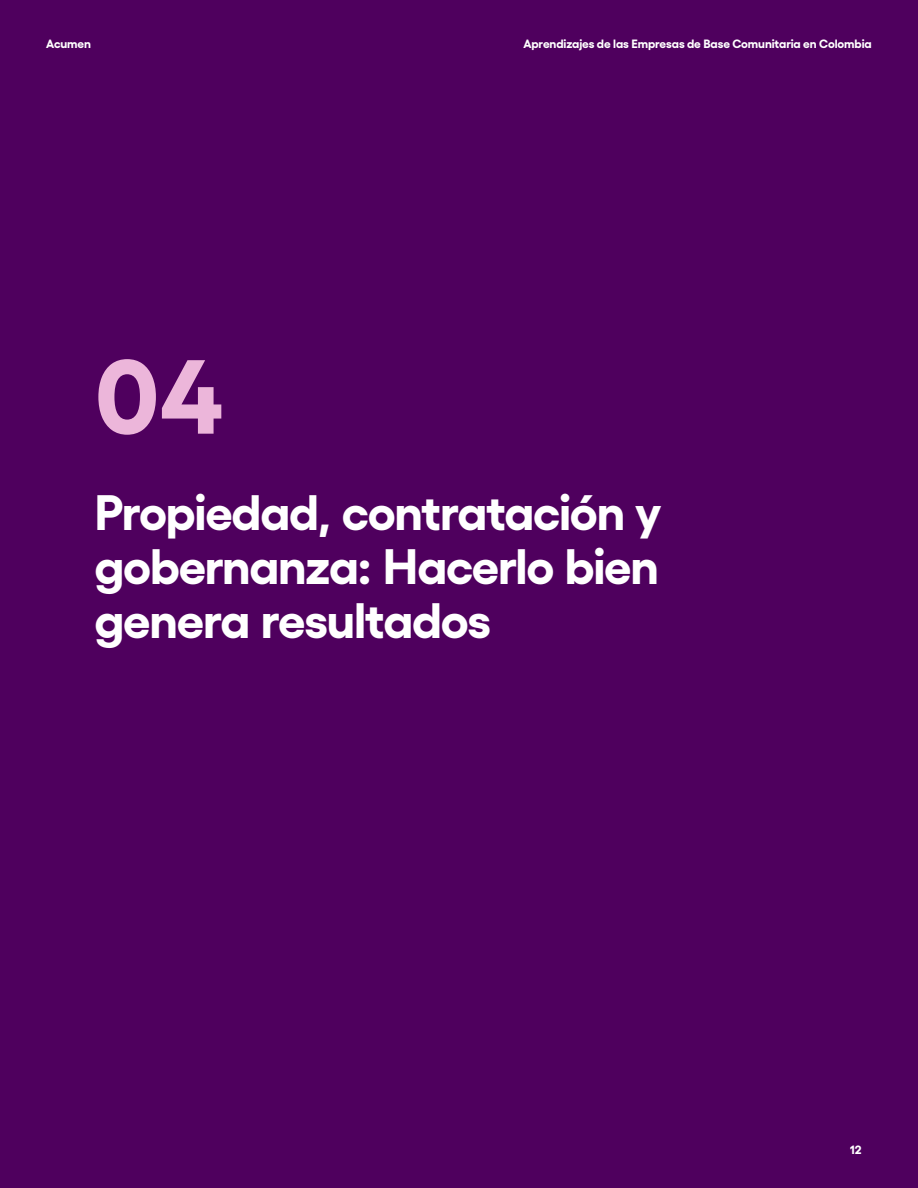
<style>
.page{position:relative;width:918px;height:1188px;background:#4f005e}
.page>*{position:absolute;margin:0;border:0;box-sizing:border-box;transform-origin:0 0}
.t1{font:700 105px "Gellix";color:#ecb6da}
.t2{font:700 49.5px/54px "Gellix";letter-spacing:-.025em;color:#fff;text-align:justify}
.t3{font:700 12px "Gellix";letter-spacing:-.005em;color:#fff}
</style>
<div class="page">
<p class="t3" style="left:46px;top:39px;width:46px">Acumen</p>
<p class="t3" style="left:523px;top:39px;width:350px">Aprendizajes de las Empresas de Base Comunitaria en Colombia</p>
<h1 class="t1" style="left:94px;top:357px;width:130px">04</h1>
<p class="t2" style="left:94px;top:490px;width:568px">Propiedad, contratación y gobernanza: Hacerlo bien genera resultados</p>
<p class="t3" style="left:850px;top:1145px;width:13px">12</p>
</div>
